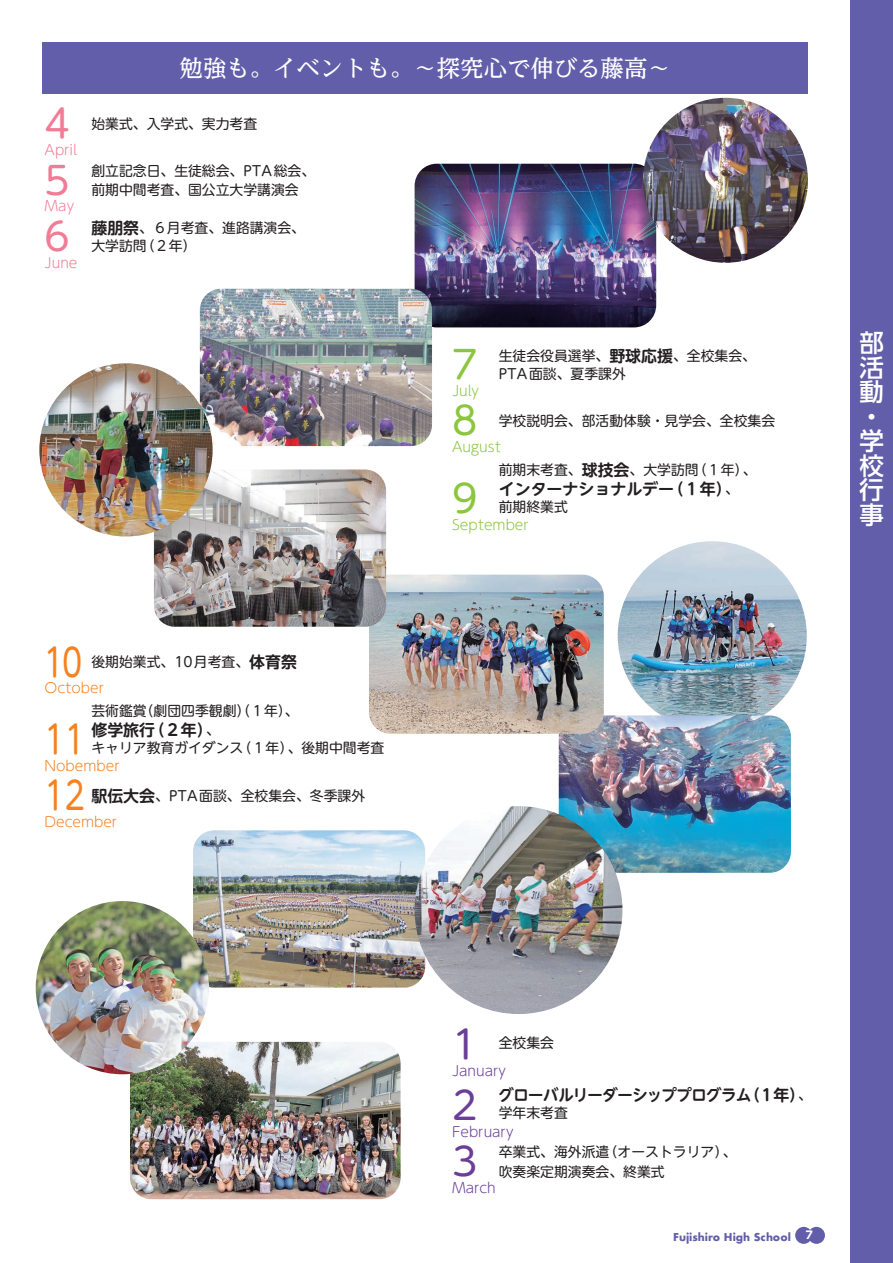
<style>
.page{position:relative;width:893px;height:1263px;background:#fff}
.page>*{position:absolute;margin:0;border:0;box-sizing:border-box;transform-origin:0 0}
.t1{font:38.25px "UD Shin M Go Pr 6";color:#f58220;scale:.8 1}
.t2{font:38.25px "UD Shin M Go Pr 6";color:#f27b96}
.t3{font:38.25px "UD Shin M Go Pr 6";color:#8bc63e}
.t4{font:38.25px "UD Shin M Go Pr 6";color:#6b3e98}
.t5{font:500 24.45px/24.5px "UD Shin Go Pro";color:#fff}
.t6{font:500 23.4px "UD Reimin Pro";color:#fff}
.t7{font:700 15.9px "UD Shin M Go Pr 6 De";letter-spacing:-.015em;color:#231f20}
.t8{font:700 15.9px "UD Shin M Go Pr 6 De";letter-spacing:-.015em;color:#231f20;scale:.96 1}
.t9{font:13.8px/19.2px "UD Shin M Go Pr 6";color:#231f20}
.t10{font:300 13.8px "UD Shin M Go Pr 6";color:#6b3e98}
.t11{font:300 13.8px "UD Shin M Go Pr 6";color:#8bc63e}
.t12{font:300 13.8px "UD Shin M Go Pr 6";color:#f27b96}
.t13{font:300 13.8px "UD Shin M Go Pr 6";color:#f58220}
.t14{font:700 10.65px "UD Shin Go Pro";color:#fff}
.t15{font:700 10.5px "Futura";color:#625ea9}
.s1{font-family:"UD Shin M Go Pr 6 De";font-weight:700;font-size:15.9px}
.s2{font-weight:300;color:#f58220}
.s3{font-family:"UD Shin M Go Pr 6";font-weight:400;font-size:13.8px}
</style>
<div class="page">
<div style="left:850px;top:0;width:43px;height:1263px;background:#625ea9"></div>
<div style="left:43px;top:43px;width:765px;height:51px;background:#625ea9"></div>
<img style="left:193px;top:830px;width:232px;height:157px">
<img style="left:618px;top:541px;width:189px;height:189px;border-radius:95px">
<img style="left:559px;top:715px;width:232px;height:158px">
<img style="left:369px;top:575px;width:235px;height:159px">
<img style="left:415px;top:164px;width:241px;height:163px">
<img style="left:200px;top:289px;width:232px;height:157px">
<img style="left:154px;top:469px;width:232px;height:158px">
<img style="left:130px;top:1042px;width:271px;height:157px">
<img style="left:643px;top:98px;width:165px;height:165px;border-radius:82px">
<img style="left:39px;top:363px;width:174px;height:173px;border-radius:87px">
<img style="left:36px;top:901px;width:173px;height:173px;border-radius:87px">
<img style="left:415px;top:806px;width:207px;height:208px;border-radius:104px">
<div style="left:795px;top:1227px;width:17px;height:17px;background:#625ea9;border-radius:50%"></div>
<div style="left:808px;top:1227px;width:17px;height:17px;background:#625ea9;border-radius:50%"></div>
<h3 class="t6" style="left:180px;top:49px;width:493px">勉強も。イベントも。～探究心で伸びる藤高～</h3>
<h1 class="t2" style="left:45px;top:92px;width:27px">4</h1>
<p class="t9" style="left:91px;top:113px;width:167px">始業式、入学式、実力考査</p>
<p class="t12" style="left:45px;top:139px;width:34px">April</p>
<h1 class="t2" style="left:45px;top:148px;width:27px">5</h1>
<p class="t9" style="left:91px;top:160px;width:225px">創立記念日、生徒総会、PTA総会、前期中間考査、国公立大学講演会</p>
<p class="t12" style="left:45px;top:195px;width:31px">May</p>
<h1 class="t2" style="left:45px;top:205px;width:27px">6</h1>
<p class="t9" style="left:91px;top:218px;width:215px;line-height:18.1px"><span class="s1">藤朋祭</span>、６月考査、進路講演会、大学訪問（２年）</p>
<p class="t12" style="left:45px;top:251px;width:34px">June</p>
<h1 class="t1" style="left:44px;top:630px;width:50px">10</h1>
<p class="t9" style="left:45px;top:648px;width:254px;line-height:26.1px;text-indent:47px">後期始業式、10月考査、<span class="s1">体育祭<br></span><span class="s2">October</span></p>
<h1 class="t1" style="left:45px;top:708px;width:52px">11</h1>
<p class="t9" style="left:91px;top:700px;width:209px">芸術鑑賞（劇団四季観劇）（１年）、</p>
<p class="t7" style="left:91px;top:716px;width:130px">修学旅行（２年）<span class="s3">、</span></p>
<p class="t9" style="left:91px;top:738px;width:294px">キャリア教育ガイダンス（１年）、後期中間考査</p>
<p class="t13" style="left:45px;top:754px;width:77px">Nobember</p>
<h1 class="t1" style="left:45px;top:764px;width:52px">12</h1>
<p class="t9" style="left:45px;top:782px;width:322px;line-height:26.1px;text-indent:47px"><span class="s1">駅伝大会</span>、PTA面談、全校集会、冬季課外<br><span class="s2">December</span></p>
<h1 class="t3" style="left:452px;top:333px;width:27px">7</h1>
<p class="t9" style="left:499px;top:346px;width:259px;line-height:18.1px">生徒会役員選挙、<span class="s1">野球応援</span>、全校集会、<br>PTA面談、夏季課外</p>
<p class="t11" style="left:452px;top:379px;width:29px">July</p>
<h1 class="t3" style="left:452px;top:389px;width:27px">8</h1>
<p class="t9" style="left:499px;top:410px;width:278px">学校説明会、部活動体験・見学会、全校集会</p>
<p class="t11" style="left:452px;top:435px;width:51px">August</p>
<h1 class="t3" style="left:452px;top:467px;width:27px">9</h1>
<p class="t9" style="left:499px;top:459px;width:259px">前期末考査、<span class="s1">球技会</span>、大学訪問（１年）、</p>
<p class="t7" style="left:499px;top:475px;width:242px">インターナショナルデー（１年）<span class="s3">、</span></p>
<p class="t9" style="left:499px;top:496px;width:71px">前期終業式</p>
<p class="t11" style="left:452px;top:513px;width:78px">September</p>
<h2 class="t5" style="left:859px;top:330px;width:26px">部活動・学校行事</h2>
<h1 class="t4" style="left:452px;top:1013px;width:27px">1</h1>
<p class="t9" style="left:499px;top:1032px;width:57px">全校集会</p>
<p class="t10" style="left:452px;top:1059px;width:55px">January</p>
<h1 class="t4" style="left:452px;top:1074px;width:27px">2</h1>
<p class="t8" style="left:499px;top:1081px;width:328px">グローバルリーダーシッププログラム（１年）<span class="s3">、</span></p>
<p class="t9" style="left:499px;top:1102px;width:71px">学年末考査</p>
<p class="t10" style="left:452px;top:1120px;width:63px">February</p>
<h1 class="t4" style="left:452px;top:1130px;width:27px">3</h1>
<p class="t9" style="left:499px;top:1142px;width:239px">卒業式、海外派遣（オーストラリア）、吹奏楽定期演奏会、終業式</p>
<p class="t10" style="left:452px;top:1176px;width:45px">March</p>
<p class="t15" style="left:673px;top:1229px;width:119px">Fujishiro High School</p>
<p class="t14" style="left:806px;top:1226px;width:9px">7</p>
</div>
